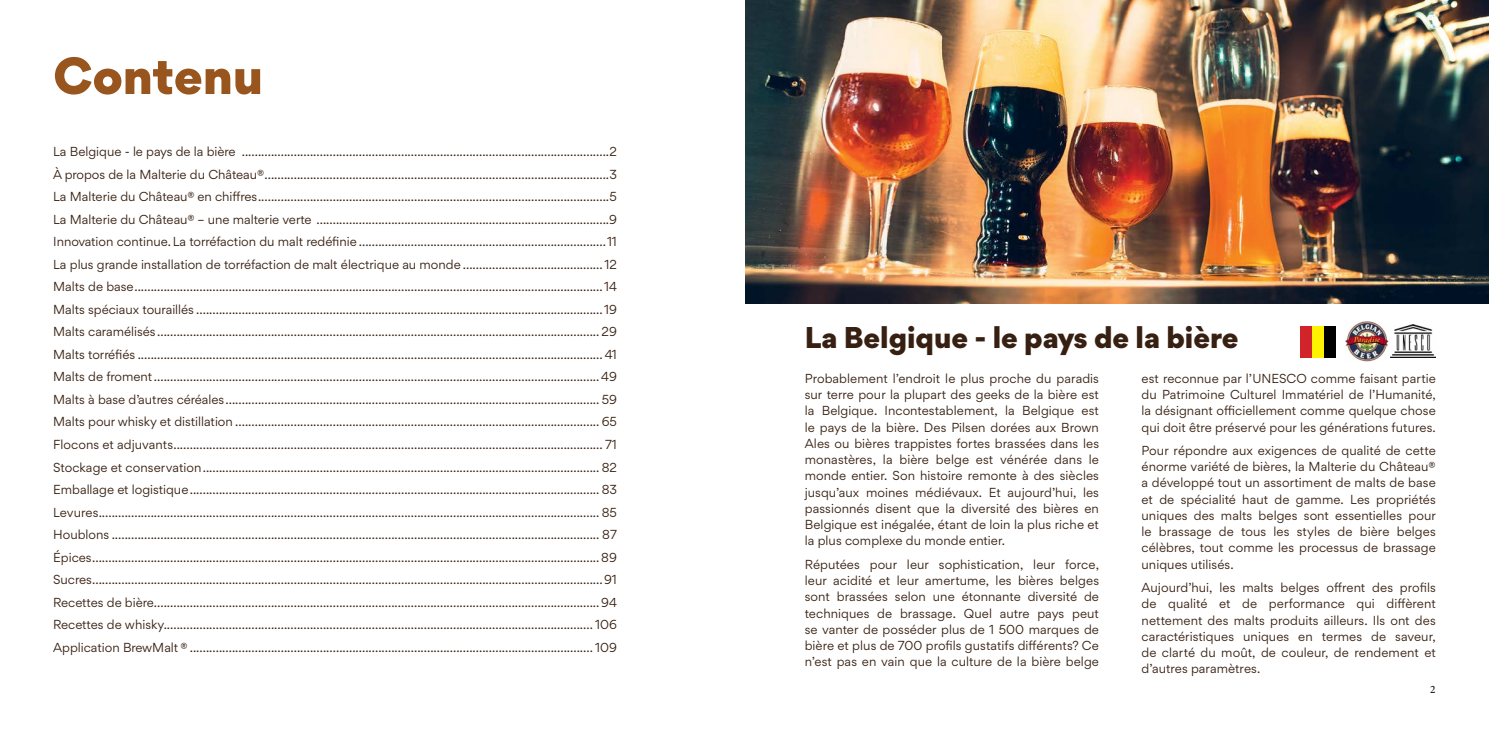
<style>
.page{position:relative;width:1489px;height:745px;background:#fff}
.page>*{position:absolute;margin:0;border:0;box-sizing:border-box;transform-origin:0 0}
.t1{font:900 50px "Gordita";letter-spacing:-.005em;color:#98551d}
.t2{font:900 28.75px "Gordita";color:#372011}
.t3{font:12.5px/16.2px "Gordita";letter-spacing:.005em;color:#372011;text-align:justify}
.t4{font:11.25px "Minion Pro";color:#000}
</style>
<div class="page">
<img style="left:745px;top:0;width:743px;height:304px">
<img style="left:1345px;top:321px;width:43px;height:40px">
<div style="left:1300px;top:325px;width:12px;height:32px;background:#d2232a"></div>
<div style="left:1312px;top:325px;width:11px;height:32px;background:#fff200"></div>
<div style="left:1323px;top:325px;width:12px;height:32px;background:#000"></div>
<img style="left:1390px;top:324px;width:44px;height:33px">
<h1 class="t1" style="left:53px;top:37px;width:211px">Contenu</h1>
<p class="t3" style="left:53px;top:140px;width:565px;line-height:22.5px">La Belgique - le pays de la bière .................................................................................................................2<br>À propos de la Malterie du Château®..........................................................................................................3<br>La Malterie du Château® en chiffres............................................................................................................5<br>La Malterie du Château® – une malterie verte ..........................................................................................9<br>Innovation continue. La torréfaction du malt redéfinie ............................................................................11<br>La plus grande installation de torréfaction de malt électrique au monde ...........................................12<br>Malts de base................................................................................................................................................14<br>Malts spéciaux touraillés .............................................................................................................................19<br>Malts caramélisés ........................................................................................................................................ 29<br>Malts torréfiés ............................................................................................................................................... 41<br>Malts de froment.........................................................................................................................................49<br>Malts à base d’autres céréales................................................................................................................... 59<br>Malts pour whisky et distillation ................................................................................................................ 65<br>Flocons et adjuvants.................................................................................................................................... 71<br>Stockage et conservation.......................................................................................................................... 82<br>Emballage et logistique.............................................................................................................................. 83<br>Levures.......................................................................................................................................................... 85<br>Houblons ...................................................................................................................................................... 87<br>Épices............................................................................................................................................................89<br>Sucres.............................................................................................................................................................91<br>Recettes de bière.........................................................................................................................................94<br>Recettes de whisky.................................................................................................................................... 106<br>Application BrewMalt ® ............................................................................................................................ 109</p>
<h2 class="t2" style="left:804px;top:315px;width:435px">La Belgique - le pays de la bière</h2>
<p class="t3" style="left:804px;top:369px;width:296px">Probablement l’endroit le plus proche du paradis sur terre pour la plupart des geeks de la bière est la Belgique. Incontestablement, la Belgique est le pays de la bière. Des Pilsen dorées aux Brown Ales ou bières trappistes fortes brassées dans les monastères, la bière belge est vénérée dans le monde entier. Son histoire remonte à des siècles jusqu’aux moines médiévaux. Et aujourd’hui, les passionnés disent que la diversité des bières en Belgique est inégalée, étant de loin la plus riche et la plus complexe du monde entier.</p>
<p class="t3" style="left:804px;top:555px;width:296px">Réputées pour leur sophistication, leur force, leur acidité et leur amertume, les bières belges sont brassées selon une étonnante diversité de techniques de brassage. Quel autre pays peut se vanter de posséder plus de 1 500 marques de bière et plus de 700 profils gustatifs différents? Ce n’est pas en vain que la culture de la bière belge</p>
<p class="t3" style="left:1141px;top:369px;width:296px">est reconnue par l’UNESCO comme faisant partie du Patrimoine Culturel Immatériel de l’Humanité, la désignant officiellement comme quelque chose qui doit être préservé pour les générations futures.</p>
<p class="t3" style="left:1141px;top:442px;width:296px">Pour répondre aux exigences de qualité de cette énorme variété de bières, la Malterie du Château® a développé tout un assortiment de malts de base et de spécialité haut de gamme. Les propriétés uniques des malts belges sont essentielles pour le brassage de tous les styles de bière belges célèbres, tout comme les processus de brassage uniques utilisés.</p>
<p class="t3" style="left:1141px;top:579px;width:296px">Aujourd’hui, les malts belges offrent des profils de qualité et de performance qui diffèrent nettement des malts produits ailleurs. Ils ont des caractéristiques uniques en termes de saveur, de clarté du moût, de couleur, de rendement et d’autres paramètres.</p>
<p class="t4" style="left:1429px;top:681px;width:7px">2</p>
</div>
